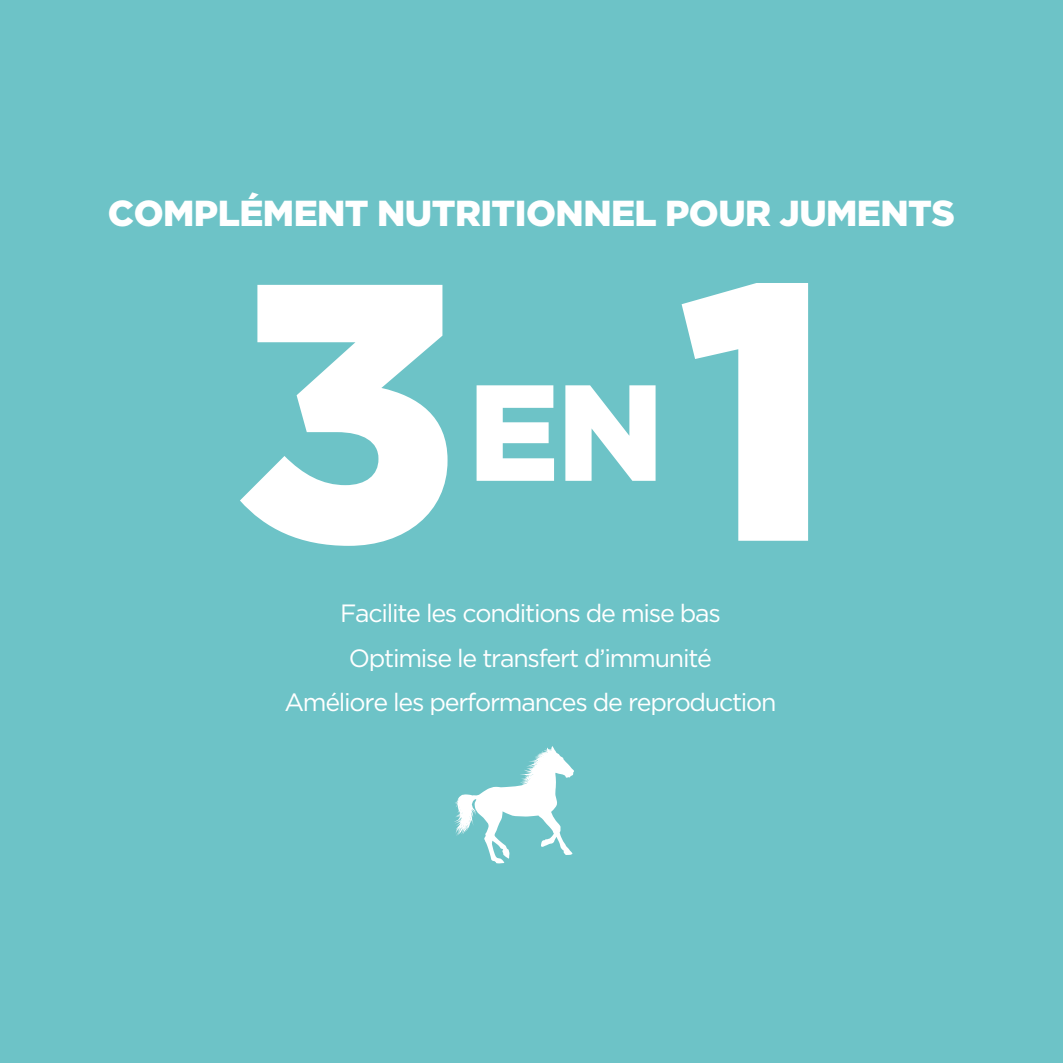
<style>
.page{position:relative;width:1063px;height:1063px;background:#6dc3c7}
.page>*{position:absolute;margin:0;border:0;box-sizing:border-box;transform-origin:0 0}
.t1{font:900 365.5px "Gotham";color:#fff}
.t2{font:900 136.5px "Gotham";color:#fff}
.t3{font:900 36px "Gotham";letter-spacing:-.015em;color:#fff}
.t4{font:25px/44.5px "Gotham";letter-spacing:-.05em;color:#fff;text-align:center}
</style>
<div class="page">
<svg style="left:454px;top:746px;width:120px;height:118px"></svg>
<h3 class="t3" style="left:108px;top:192px;width:849px">COMPLÉMENT NUTRITIONNEL POUR JUMENTS</h3>
<h1 class="t1" style="left:233px;top:200px;width:229px">3</h1>
<h2 class="t2" style="left:468px;top:354px;width:197px">EN</h2>
<h1 class="t1" style="left:679px;top:200px;width:156px">1</h1>
<p class="t4" style="left:284px;top:591px;width:494px">Facilite les conditions de mise bas<br>Optimise le transfert d’immunité<br>Améliore les performances de reproduction</p>
</div>
